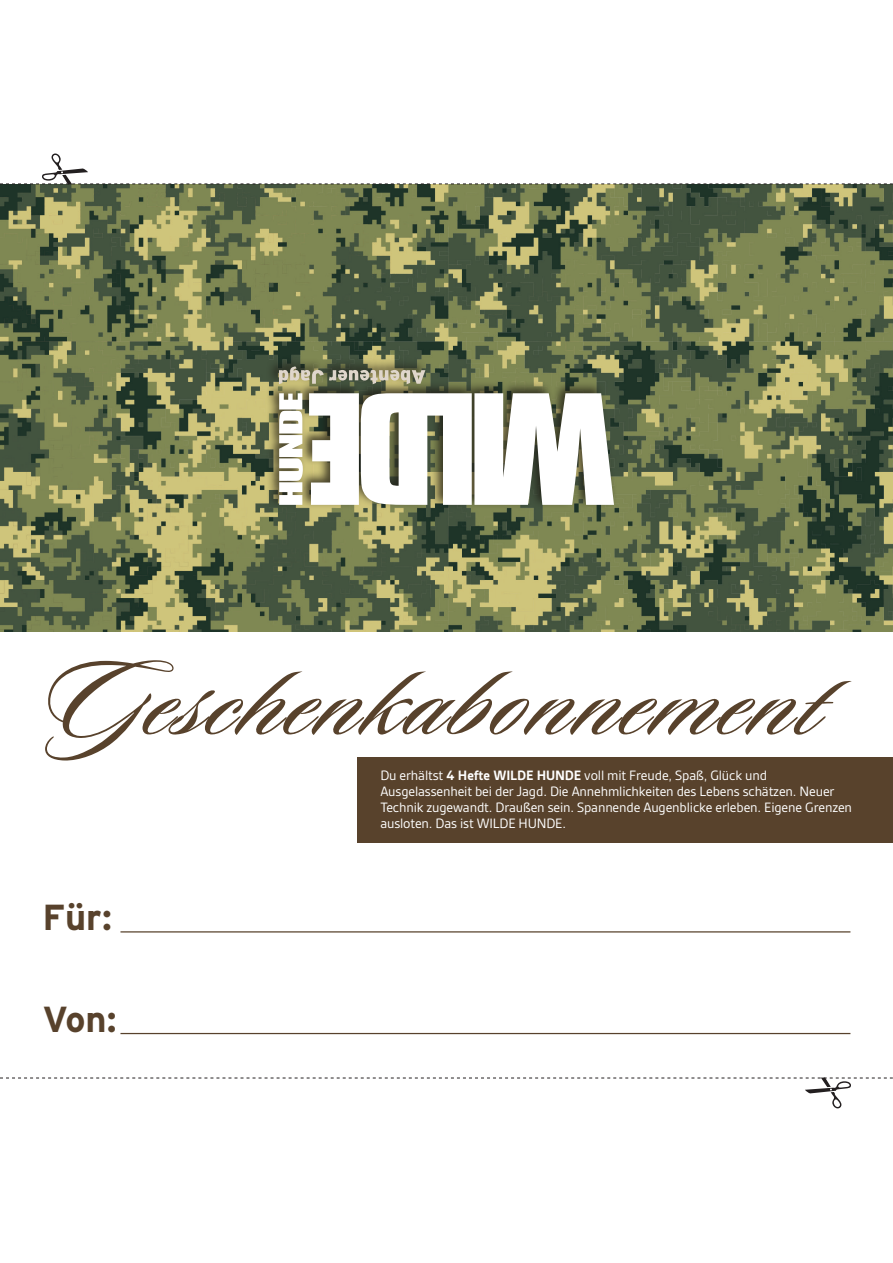
<style>
.page{position:relative;width:893px;height:1263px;background:#fff}
.page>*{position:absolute;margin:0;border:0;box-sizing:border-box;transform-origin:0 0}
.t1{font:117.15px "Sloop Script Medium One";letter-spacing:.03em;color:#58422c}
.t2{font:700 36.15px "Parey Interstate";color:#58422c}
.t3{font:14.55px/16px "Gesta";letter-spacing:-.01em;color:#fff}
.s1{font-weight:700}
</style>
<div class="page">
<img style="left:0;top:185px;width:893px;height:446px">
<hr style="left:120px;top:931px;width:730px;height:1px;background:#58422c">
<hr style="left:120px;top:1033px;width:730px;height:1px;background:#58422c">
<div style="left:357px;top:757px;width:536px;height:85px;background:#58422c"></div>
<div style="left:266px;top:354px;width:352px;height:155px;background:#1c1912;opacity:.75"></div>
<svg style="left:309px;top:393px;width:305px;height:112px"></svg>
<svg style="left:279px;top:393px;width:24px;height:112px"></svg>
<svg style="left:279px;top:366px;width:146px;height:18px;background:#949378"></svg>
<svg style="left:0;top:1077px;width:893px;height:31px"></svg>
<svg style="left:0;top:154px;width:893px;height:31px"></svg>
<h1 class="t1" style="left:43px;top:640px;width:781px">Geschenkabonnement</h1>
<p class="t3" style="left:380px;top:767px;width:473px">Du erhältst <span class="s1">4 Hefte WILDE HUNDE</span> voll mit Freude, Spaß, Glück und Ausgelassenheit bei der Jagd. Die Annehmlichkeiten des Lebens schätzen. Neuer Technik zugewandt. Draußen sein. Spannende Augenblicke erleben. Eigene Grenzen ausloten. Das ist WILDE HUNDE.</p>
<h2 class="t2" style="left:43px;top:897px;width:71px">Für:</h2>
<h2 class="t2" style="left:43px;top:999px;width:76px">Von:</h2>
</div>
